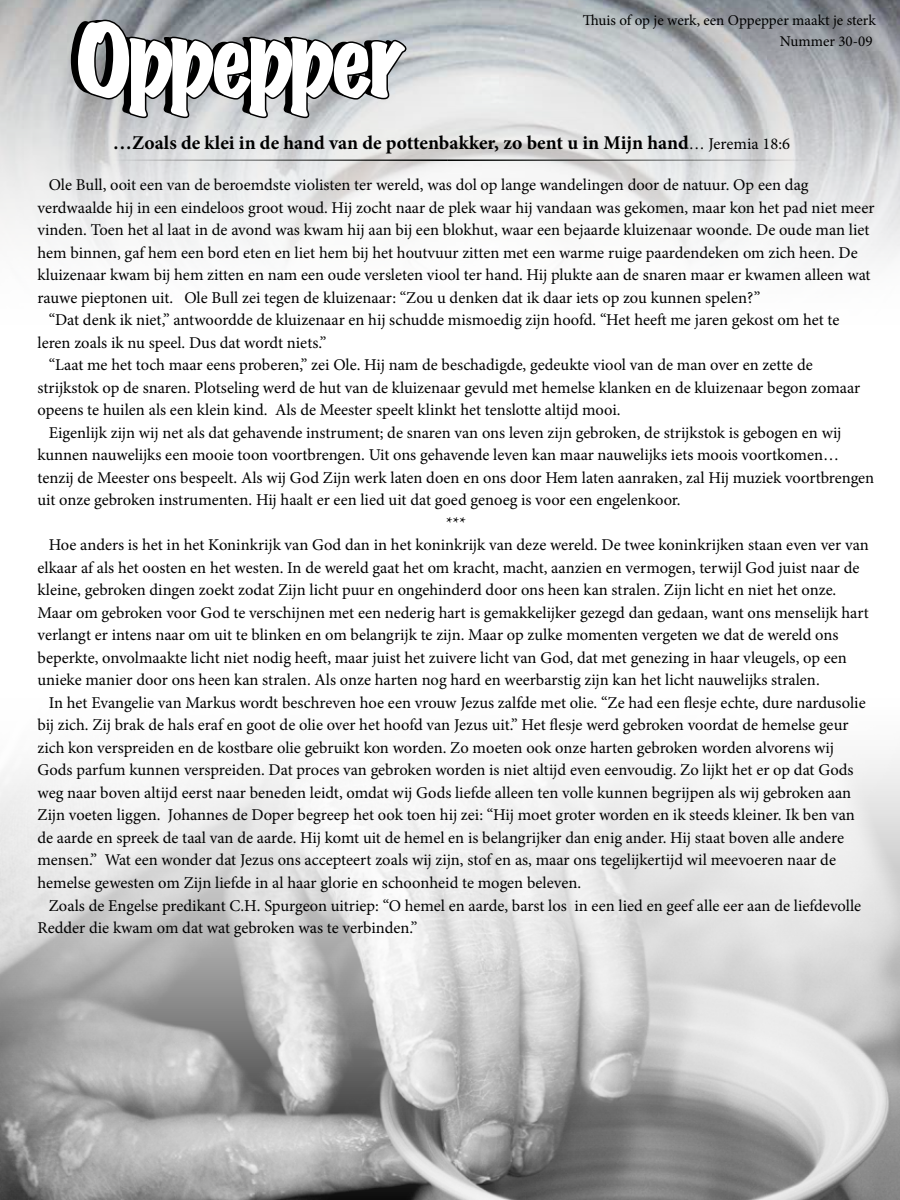
<style>
.page{position:relative;width:900px;height:1200px;background:#fff}
.page>*{position:absolute;margin:0;border:0;box-sizing:border-box;transform-origin:0 0}
.t1{font:expanded 90px "Marker Felt";letter-spacing:-.07em;color:#fff}
.t2{font:700 19.5px "Minion Pro";color:#000}
.t3{font:16.5px "Minion Pro";color:#000}
.t4{font:15px/21px "Minion Pro";color:#000;text-align:right}
.s1{font-weight:400;font-size:16.5px}
</style>
<div class="page">
<img style="left:0;top:754px;width:900px;height:446px">
<img style="left:0;top:0;width:900px;height:261px">
<svg style="left:75px;top:18px;width:332px;height:102px;background:#929597"></svg>
<hr style="left:447px;top:159px;width:364px;height:2px;background:#000201">
<hr style="left:112px;top:159px;width:335px;height:2px;background:#000201">
<h1 class="t1" style="left:76px;top:-10px;width:331px">Oppepper</h1>
<p class="t4" style="left:583px;top:10px;width:295px">Thuis of op je werk, een Oppepper maakt je sterk<br>Nummer 30-09</p>
<p class="t2" style="left:113px;top:129px;width:679px">…Zoals de klei in de hand van de pottenbakker, zo bent u in Mijn hand<span class="s1">… Jeremia 18:6</span></p>
<p class="t3" style="left:49px;top:174px;width:761px">Ole Bull, ooit een van de beroemdste violisten ter wereld, was dol op lange wandelingen door de natuur. Op een dag</p>
<p class="t3" style="left:38px;top:196px;width:839px">verdwaalde hij in een eindeloos groot woud. Hij zocht naar de plek waar hij vandaan was gekomen, maar kon het pad niet meer</p>
<p class="t3" style="left:38px;top:219px;width:834px">vinden. Toen het al laat in de avond was kwam hij aan bij een blokhut, waar een bejaarde kluizenaar woonde. De oude man liet</p>
<p class="t3" style="left:38px;top:242px;width:822px">hem binnen, gaf hem een bord eten en liet hem bij het houtvuur zitten met een warme ruige paardendeken om zich heen. De</p>
<p class="t3" style="left:38px;top:264px;width:835px">kluizenaar kwam bij hem zitten en nam een oude versleten viool ter hand. Hij plukte aan de snaren maar er kwamen alleen wat</p>
<p class="t3" style="left:38px;top:287px;width:724px">rauwe pieptonen uit. Ole Bull zei tegen de kluizenaar: “Zou u denken dat ik daar iets op zou kunnen spelen?”</p>
<p class="t3" style="left:49px;top:309px;width:792px">“Dat denk ik niet,” antwoordde de kluizenaar en hij schudde mismoedig zijn hoofd. “Het heeft me jaren gekost om het te</p>
<p class="t3" style="left:38px;top:332px;width:291px">leren zoals ik nu speel. Dus dat wordt niets.”</p>
<p class="t3" style="left:49px;top:354px;width:766px">“Laat me het toch maar eens proberen,” zei Ole. Hij nam de beschadigde, gedeukte viool van de man over en zette de</p>
<p class="t3" style="left:38px;top:377px;width:824px">strijkstok op de snaren. Plotseling werd de hut van de kluizenaar gevuld met hemelse klanken en de kluizenaar begon zomaar</p>
<p class="t3" style="left:38px;top:399px;width:584px">opeens te huilen als een klein kind. Als de Meester speelt klinkt het tenslotte altijd mooi.</p>
<p class="t3" style="left:49px;top:422px;width:794px">Eigenlijk zijn wij net als dat gehavende instrument; de snaren van ons leven zijn gebroken, de strijkstok is gebogen en wij</p>
<p class="t3" style="left:38px;top:444px;width:803px">kunnen nauwelijks een mooie toon voortbrengen. Uit ons gehavende leven kan maar nauwelijks iets moois voortkomen…</p>
<p class="t3" style="left:38px;top:467px;width:838px">tenzij de Meester ons bespeelt. Als wij God Zijn werk laten doen en ons door Hem laten aanraken, zal Hij muziek voortbrengen</p>
<p class="t3" style="left:38px;top:489px;width:645px">uit onze gebroken instrumenten. Hij haalt er een lied uit dat goed genoeg is voor een engelenkoor.</p>
<p class="t3" style="left:446px;top:512px;width:21px">***</p>
<p class="t3" style="left:49px;top:534px;width:822px">Hoe anders is het in het Koninkrijk van God dan in het koninkrijk van deze wereld. De twee koninkrijken staan even ver van</p>
<p class="t3" style="left:38px;top:557px;width:823px">elkaar af als het oosten en het westen. In de wereld gaat het om kracht, macht, aanzien en vermogen, terwijl God juist naar de</p>
<p class="t3" style="left:38px;top:579px;width:800px">kleine, gebroken dingen zoekt zodat Zijn licht puur en ongehinderd door ons heen kan stralen. Zijn licht en niet het onze.</p>
<p class="t3" style="left:38px;top:602px;width:833px">Maar om gebroken voor God te verschijnen met een nederig hart is gemakkelijker gezegd dan gedaan, want ons menselijk hart</p>
<p class="t3" style="left:38px;top:624px;width:802px">verlangt er intens naar om uit te blinken en om belangrijk te zijn. Maar op zulke momenten vergeten we dat de wereld ons</p>
<p class="t3" style="left:38px;top:647px;width:811px">beperkte, onvolmaakte licht niet nodig heeft, maar juist het zuivere licht van God, dat met genezing in haar vleugels, op een</p>
<p class="t3" style="left:38px;top:669px;width:784px">unieke manier door ons heen kan stralen. Als onze harten nog hard en weerbarstig zijn kan het licht nauwelijks stralen.</p>
<p class="t3" style="left:49px;top:692px;width:818px">In het Evangelie van Markus wordt beschreven hoe een vrouw Jezus zalfde met olie. “Ze had een flesje echte, dure nardusolie</p>
<p class="t3" style="left:38px;top:714px;width:813px">bij zich. Zij brak de hals eraf en goot de olie over het hoofd van Jezus uit.” Het flesje werd gebroken voordat de hemelse geur</p>
<p class="t3" style="left:38px;top:737px;width:798px">zich kon verspreiden en de kostbare olie gebruikt kon worden. Zo moeten ook onze harten gebroken worden alvorens wij</p>
<p class="t3" style="left:38px;top:759px;width:818px">Gods parfum kunnen verspreiden. Dat proces van gebroken worden is niet altijd even eenvoudig. Zo lijkt het er op dat Gods</p>
<p class="t3" style="left:38px;top:782px;width:815px">weg naar boven altijd eerst naar beneden leidt, omdat wij Gods liefde alleen ten volle kunnen begrijpen als wij gebroken aan</p>
<p class="t3" style="left:38px;top:804px;width:819px">Zijn voeten liggen. Johannes de Doper begreep het ook toen hij zei: “Hij moet groter worden en ik steeds kleiner. Ik ben van</p>
<p class="t3" style="left:38px;top:827px;width:808px">de aarde en spreek de taal van de aarde. Hij komt uit de hemel en is belangrijker dan enig ander. Hij staat boven alle andere</p>
<p class="t3" style="left:38px;top:849px;width:800px">mensen.” Wat een wonder dat Jezus ons accepteert zoals wij zijn, stof en as, maar ons tegelijkertijd wil meevoeren naar de</p>
<p class="t3" style="left:38px;top:872px;width:545px">hemelse gewesten om Zijn liefde in al haar glorie en schoonheid te mogen beleven.</p>
<p class="t3" style="left:49px;top:894px;width:814px">Zoals de Engelse predikant C.H. Spurgeon uitriep: “O hemel en aarde, barst los in een lied en geef alle eer aan de liefdevolle</p>
<p class="t3" style="left:38px;top:917px;width:382px">Redder die kwam om dat wat gebroken was te verbinden.”</p>
</div>
